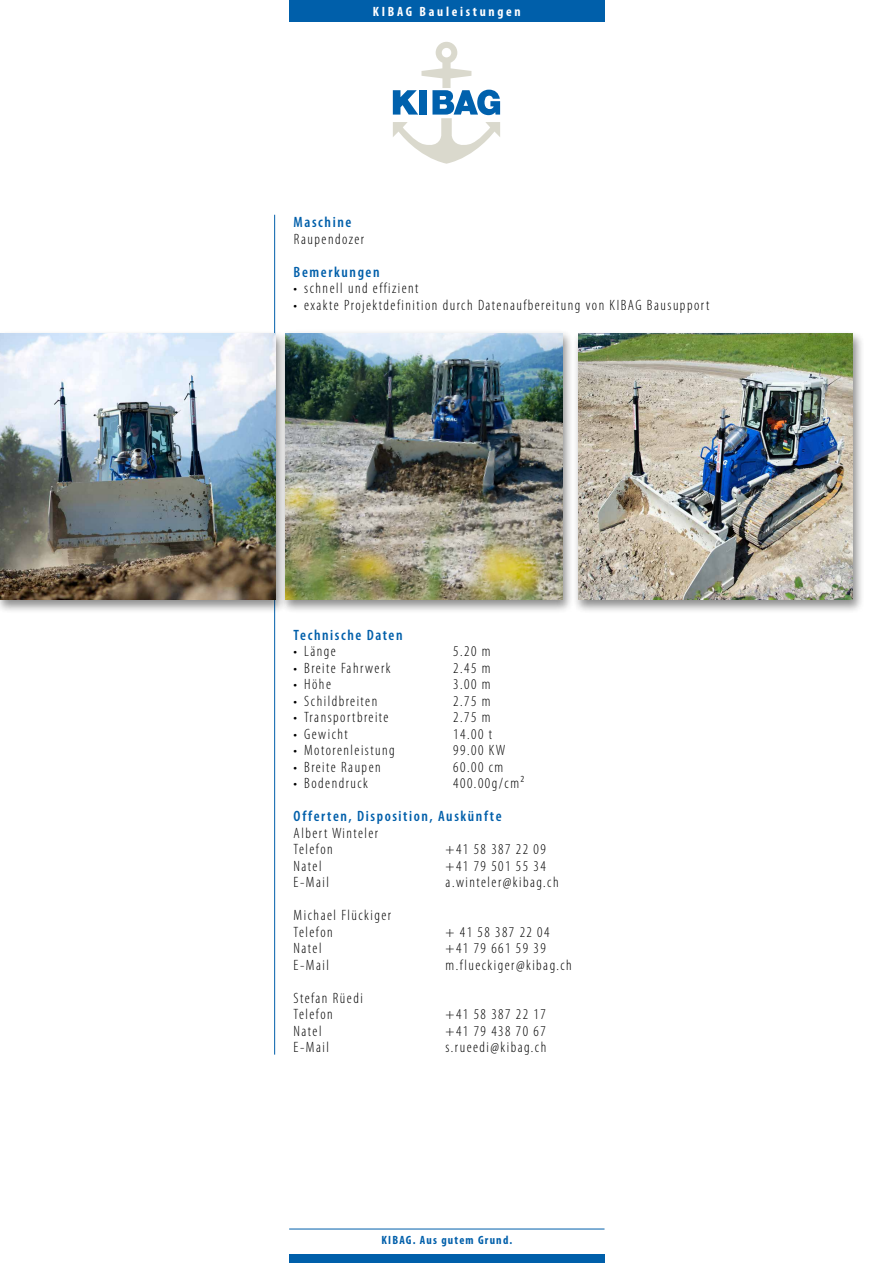
<style>
.page{position:relative;width:893px;height:1263px;background:#fff}
.page>*{position:absolute;margin:0;border:0;box-sizing:border-box;transform-origin:0 0}
.t1{font:300 condensed 15px/16.5px "Myriad Pro";letter-spacing:.1em;color:#000}
.t2{font:600 condensed 15px "Myriad Pro";letter-spacing:.105em;color:#005faa}
.t3{font:700 condensed 13.5px "Myriad Pro";letter-spacing:.2em;color:#fff}
.t4{font:700 condensed 12px "Myriad Pro";letter-spacing:.1em;color:#005faa}
</style>
<div class="page">
<hr style="left:274px;top:215px;width:1px;height:839px;background:#005faa">
<div style="left:0;top:330px;width:288px;height:284px;background:#000;opacity:.45"></div>
<img style="left:0;top:334px;width:275px;height:266px">
<div style="left:572px;top:330px;width:293px;height:284px;background:#000;opacity:.45"></div>
<img style="left:578px;top:334px;width:275px;height:266px">
<div style="left:279px;top:330px;width:295px;height:284px;background:#000;opacity:.45"></div>
<img style="left:285px;top:333px;width:277px;height:267px">
<div style="left:289px;top:0;width:316px;height:21px;background:#005faa"></div>
<svg style="left:393px;top:42px;width:107px;height:122px"></svg>
<div style="left:289px;top:1254px;width:316px;height:9px;background:#005faa"></div>
<hr style="left:289px;top:1229px;width:315px;height:1px;background:#005faa">
<p class="t3" style="left:373px;top:3px;width:149px">KIBAG Bauleistungen</p>
<p class="t2" style="left:294px;top:214px;width:59px">Maschine</p>
<p class="t1" style="left:294px;top:231px;width:72px">Raupendozer</p>
<p class="t2" style="left:294px;top:263px;width:87px">Bemerkungen</p>
<p class="t1" style="left:294px;top:280px;width:126px">• schnell und effizient</p>
<p class="t1" style="left:294px;top:297px;width:417px">• exakte Projektdefinition durch Datenaufbereitung von KIBAG Bausupport</p>
<p class="t2" style="left:294px;top:626px;width:111px">Technische Daten</p>
<p class="t1" style="left:294px;top:643px;width:44px">• Länge</p>
<p class="t1" style="left:453px;top:643px;width:39px">5.20 m</p>
<p class="t1" style="left:294px;top:660px;width:98px">• Breite Fahrwerk</p>
<p class="t1" style="left:453px;top:660px;width:39px">2.45 m</p>
<p class="t1" style="left:294px;top:676px;width:39px">• Höhe</p>
<p class="t1" style="left:453px;top:676px;width:39px">3.00 m</p>
<p class="t1" style="left:294px;top:693px;width:85px">• Schildbreiten</p>
<p class="t1" style="left:453px;top:693px;width:39px">2.75 m</p>
<p class="t1" style="left:294px;top:709px;width:96px">• Transportbreite</p>
<p class="t1" style="left:453px;top:709px;width:39px">2.75 m</p>
<p class="t1" style="left:294px;top:726px;width:56px">• Gewicht</p>
<p class="t1" style="left:453px;top:726px;width:40px">14.00 t</p>
<p class="t1" style="left:294px;top:742px;width:103px">• Motorenleistung</p>
<p class="t1" style="left:453px;top:742px;width:54px">99.00 KW</p>
<p class="t1" style="left:294px;top:759px;width:89px">• Breite Raupen</p>
<p class="t1" style="left:453px;top:759px;width:52px">60.00 cm</p>
<p class="t1" style="left:294px;top:775px;width:76px">• Bodendruck</p>
<p class="t1" style="left:453px;top:775px;width:72px">400.00g/cm²</p>
<p class="t2" style="left:294px;top:808px;width:209px">Offerten, Disposition, Auskünfte</p>
<p class="t1" style="left:294px;top:825px;width:86px">Albert Winteler<br>Telefon</p>
<p class="t1" style="left:446px;top:841px;width:102px">+41 58 387 22 09</p>
<p class="t1" style="left:294px;top:858px;width:29px">Natel</p>
<p class="t1" style="left:446px;top:858px;width:102px">+41 79 501 55 34</p>
<p class="t1" style="left:294px;top:874px;width:37px">E-Mail</p>
<p class="t1" style="left:446px;top:874px;width:114px">a.winteler@kibag.ch</p>
<p class="t1" style="left:294px;top:907px;width:99px">Michael Flückiger<br>Telefon</p>
<p class="t1" style="left:446px;top:924px;width:105px">+ 41 58 387 22 04</p>
<p class="t1" style="left:294px;top:940px;width:29px">Natel</p>
<p class="t1" style="left:446px;top:940px;width:102px">+41 79 661 59 39</p>
<p class="t1" style="left:294px;top:957px;width:37px">E-Mail</p>
<p class="t1" style="left:446px;top:957px;width:128px">m.flueckiger@kibag.ch</p>
<p class="t1" style="left:294px;top:990px;width:71px">Stefan Rüedi<br>Telefon</p>
<p class="t1" style="left:446px;top:1006px;width:102px">+41 58 387 22 17</p>
<p class="t1" style="left:294px;top:1023px;width:29px">Natel</p>
<p class="t1" style="left:446px;top:1023px;width:102px">+41 79 438 70 67</p>
<p class="t1" style="left:294px;top:1039px;width:37px">E-Mail</p>
<p class="t1" style="left:446px;top:1039px;width:102px">s.rueedi@kibag.ch</p>
<p class="t4" style="left:381px;top:1233px;width:132px">KIBAG. Aus gutem Grund.</p>
</div>
